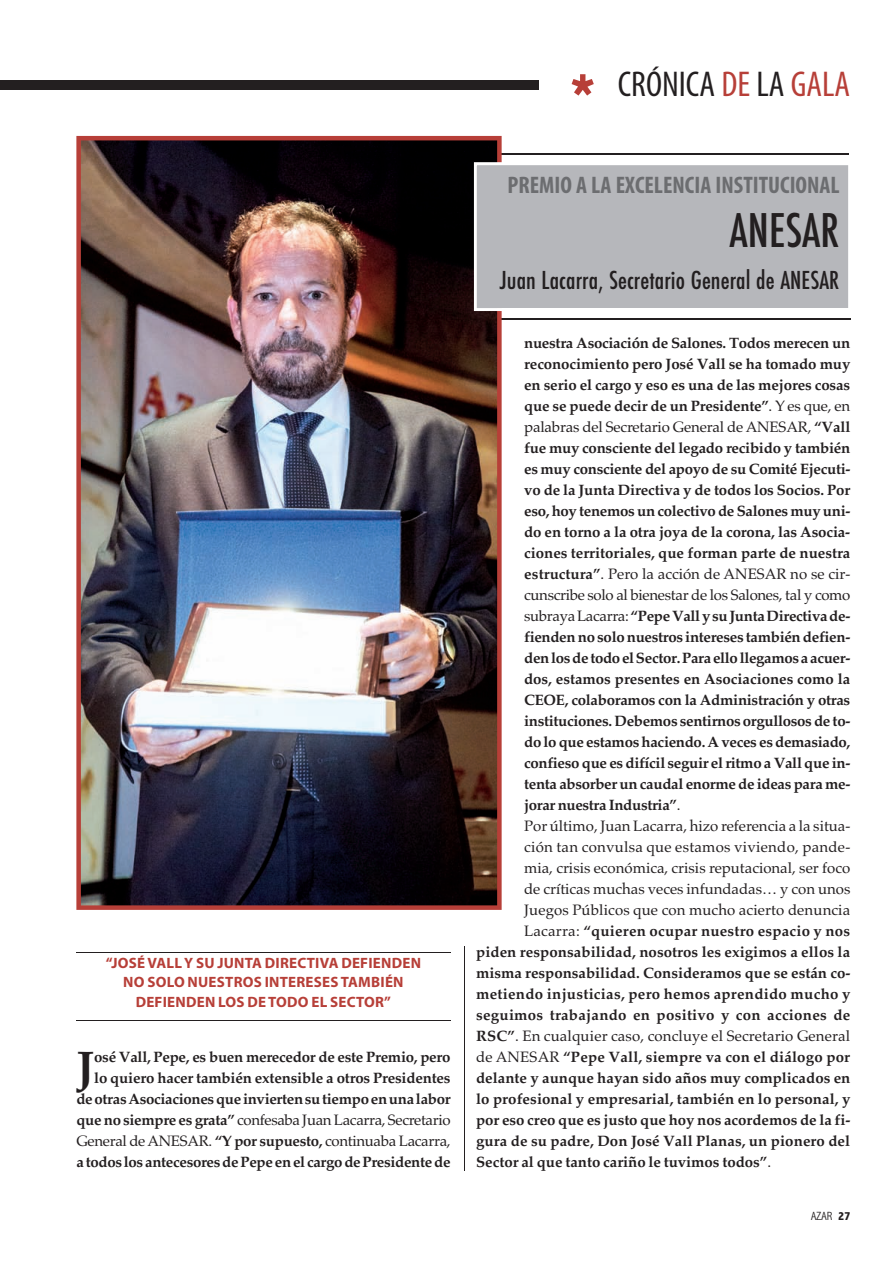
<style>
.page{position:relative;width:893px;height:1263px;background:#fff}
.page>*{position:absolute;margin:0;border:0;box-sizing:border-box;transform-origin:0 0}
.t1{font:88.2px "Impact";color:#b73f38}
.t2{font:700 45.75px "Palatino";color:#231f20}
.t3{font:500 condensed 45px "Futura";color:#231f20}
.t4{font:condensed 36px "Myriad Pro";color:#231f20}
.t5{font:500 condensed 24px "Futura";letter-spacing:.005em;color:#231f20}
.t6{font:700 condensed 24px "Myriad Pro";color:#6c6d70}
.t7{font:700 15px/21px "Palatino";letter-spacing:-.01em;color:#231f20;text-align:right}
.t8{font:15px "Palatino";color:#231f20}
.t9{font:700 15px/19.5px "Myriad Pro";letter-spacing:.015em;color:#b73f38;text-align:center}
.t10{font:700 15px "Palatino";letter-spacing:.02em;color:#231f20}
.t11{font:700 15px "Palatino";letter-spacing:.015em;color:#231f20}
.t12{font:15px "Palatino";letter-spacing:-.02em;color:#231f20}
.t13{font:300 condensed 12px "Abadi";color:#231f20}
.s1{color:#b73f38}
.s2{font-weight:400}
.s3{font-weight:700}
.s4{font-weight:800}
</style>
<div class="page">
<hr style="left:76px;top:952px;width:375px;height:1px;background:#231f20">
<hr style="left:76px;top:1020px;width:375px;height:1px;background:#231f20">
<hr style="left:477px;top:318px;width:373px;height:1px;background:#231f20">
<hr style="left:477px;top:153px;width:371px;height:1px;background:#231f20">
<img style="left:76px;top:136px;width:426px;height:774px">
<div style="left:474px;top:162px;width:375px;height:149px;background:#b6b7bb"></div>
<hr style="left:464px;top:946px;width:1px;height:225px;background:#231f20">
<div style="left:0;top:80px;width:538px;height:9px;background:#231f20"></div>
<h1 class="t1" style="left:570px;top:81px;width:26px">*</h1>
<h3 class="t4" style="left:618px;top:70px;width:234px">CRÓNICA <span class="s1">DE</span> LA <span class="s1">GALA</span></h3>
<p class="t9" style="left:106px;top:953px;width:317px">“JOSÉ VALL Y SU JUNTA DIRECTIVA DEFIENDEN<br>NO SOLO NUESTROS INTERESES TAMBIÉN<br>DEFIENDEN LOS DE TODO EL SECTOR”</p>
<p class="t7" style="left:76px;top:1048px;width:376px">osé Vall, Pepe, es buen merecedor de este Premio, pero<br>lo quiero hacer también extensible a otros Presidentes de otras Asociaciones que invierten su tiempo en una labor que no siempre es grata” <span class="s2">confesaba Juan Lacarra, Secretario General de ANESAR.</span> “Y por supuesto, <span class="s2">continuaba Lacarra, </span>a todos los antecesores de Pepe en el cargo de Presidente de</p>
<h2 class="t2" style="left:77px;top:1050px;width:19px">J</h2>
<h3 class="t6" style="left:507px;top:177px;width:334px">PREMIO A LA EXCELENCIA INSTITUCIONAL</h3>
<h3 class="t3" style="left:730px;top:210px;width:111px">ANESAR</h3>
<h3 class="t5" style="left:500px;top:269px;width:341px">Juan Lacarra, Secretario General de ANESAR</h3>
<p class="t7" style="left:524px;top:334px;width:328px">nuestra Asociación de Salones. Todos merecen un</p>
<p class="t7" style="left:524px;top:355px;width:328px">reconocimiento pero José Vall se ha tomado muy</p>
<p class="t7" style="left:524px;top:376px;width:328px">en serio el cargo y eso es una de las mejores cosas</p>
<p class="t7" style="left:524px;top:397px;width:328px">que se puede decir de un Presidente”<span class="s2">. Y es que, en</span></p>
<p class="t8" style="left:524px;top:421px;width:328px">palabras del Secretario General de ANESAR, <span class="s3">“Vall</span></p>
<p class="t7" style="left:524px;top:439px;width:328px">fue muy consciente del legado recibido y también</p>
<p class="t7" style="left:524px;top:460px;width:328px">es muy consciente del apoyo de su Comité Ejecuti-</p>
<p class="t7" style="left:524px;top:481px;width:328px">vo de la Junta Directiva y de todos los Socios. Por</p>
<p class="t7" style="left:524px;top:502px;width:328px">eso, hoy tenemos un colectivo de Salones muy uni-</p>
<p class="t7" style="left:524px;top:523px;width:328px">do en torno a la otra joya de la corona, las Asocia-</p>
<p class="t7" style="left:524px;top:544px;width:328px">ciones territoriales, que forman parte de nuestra</p>
<p class="t8" style="left:524px;top:568px;width:328px"><span class="s3">estructura”</span>. Pero la acción de ANESAR no se cir-</p>
<p class="t12" style="left:524px;top:589px;width:328px">cunscribe solo al bienestar de los Salones, tal y como</p>
<p class="t7" style="left:524px;top:607px;width:328px"><span class="s2">subraya Lacarra:</span> “Pepe Vall y su Junta Directiva de-</p>
<p class="t7" style="left:524px;top:628px;width:328px">fienden no solo nuestros intereses también defien-</p>
<p class="t7" style="left:524px;top:649px;width:328px">den los de todo el Sector. Para ello llegamos a acuer-</p>
<p class="t7" style="left:524px;top:670px;width:328px">dos, estamos presentes en Asociaciones como la</p>
<p class="t7" style="left:524px;top:691px;width:328px">CEOE, colaboramos con la Administración y otras</p>
<p class="t7" style="left:524px;top:712px;width:328px">instituciones. Debemos sentirnos orgullosos de to-</p>
<p class="t7" style="left:524px;top:733px;width:328px">do lo que estamos haciendo. A veces es demasiado,</p>
<p class="t7" style="left:524px;top:754px;width:328px">confieso que es difícil seguir el ritmo a Vall que in-</p>
<p class="t7" style="left:524px;top:775px;width:328px">tenta absorber un caudal enorme de ideas para me-</p>
<p class="t7" style="left:524px;top:796px;width:158px">jorar nuestra Industria”<span class="s2">.</span></p>
<p class="t8" style="left:524px;top:820px;width:328px">Por último, Juan Lacarra, hizo referencia a la situa-</p>
<p class="t8" style="left:524px;top:841px;width:328px">ción tan convulsa que estamos viviendo, pande-</p>
<p class="t8" style="left:524px;top:862px;width:328px">mia, crisis económica, crisis reputacional, ser foco</p>
<p class="t8" style="left:524px;top:883px;width:328px">de críticas muchas veces infundadas… y con unos</p>
<p class="t8" style="left:524px;top:904px;width:328px">Juegos Públicos que con mucho acierto denuncia</p>
<p class="t11" style="left:524px;top:925px;width:328px"><span class="s2">Lacarra:</span> “quieren ocupar nuestro espacio y nos</p>
<p class="t7" style="left:476px;top:943px;width:376px">piden responsabilidad, nosotros les exigimos a ellos la</p>
<p class="t7" style="left:476px;top:964px;width:376px">misma responsabilidad. Consideramos que se están co-</p>
<p class="t10" style="left:476px;top:988px;width:376px">metiendo injusticias, pero hemos aprendido mucho y</p>
<p class="t10" style="left:476px;top:1009px;width:376px">seguimos trabajando en positivo y con acciones de</p>
<p class="t8" style="left:476px;top:1030px;width:376px"><span class="s3">RSC”</span>. En cualquier caso, concluye el Secretario General</p>
<p class="t11" style="left:476px;top:1051px;width:375px"><span class="s2">de ANESAR</span> “Pepe Vall, siempre va con el diálogo por</p>
<p class="t7" style="left:476px;top:1069px;width:376px">delante y aunque hayan sido años muy complicados en</p>
<p class="t7" style="left:476px;top:1090px;width:376px">lo profesional y empresarial, también en lo personal, y</p>
<p class="t7" style="left:476px;top:1111px;width:376px">por eso creo que es justo que hoy nos acordemos de la fi-</p>
<p class="t7" style="left:476px;top:1132px;width:376px">gura de su padre, Don José Vall Planas, un pionero del</p>
<p class="t7" style="left:476px;top:1153px;width:297px">Sector al que tanto cariño le tuvimos todos”<span class="s2">.</span></p>
<p class="t13" style="left:811px;top:1209px;width:41px">AZAR <span class="s4">27</span></p>
</div>
